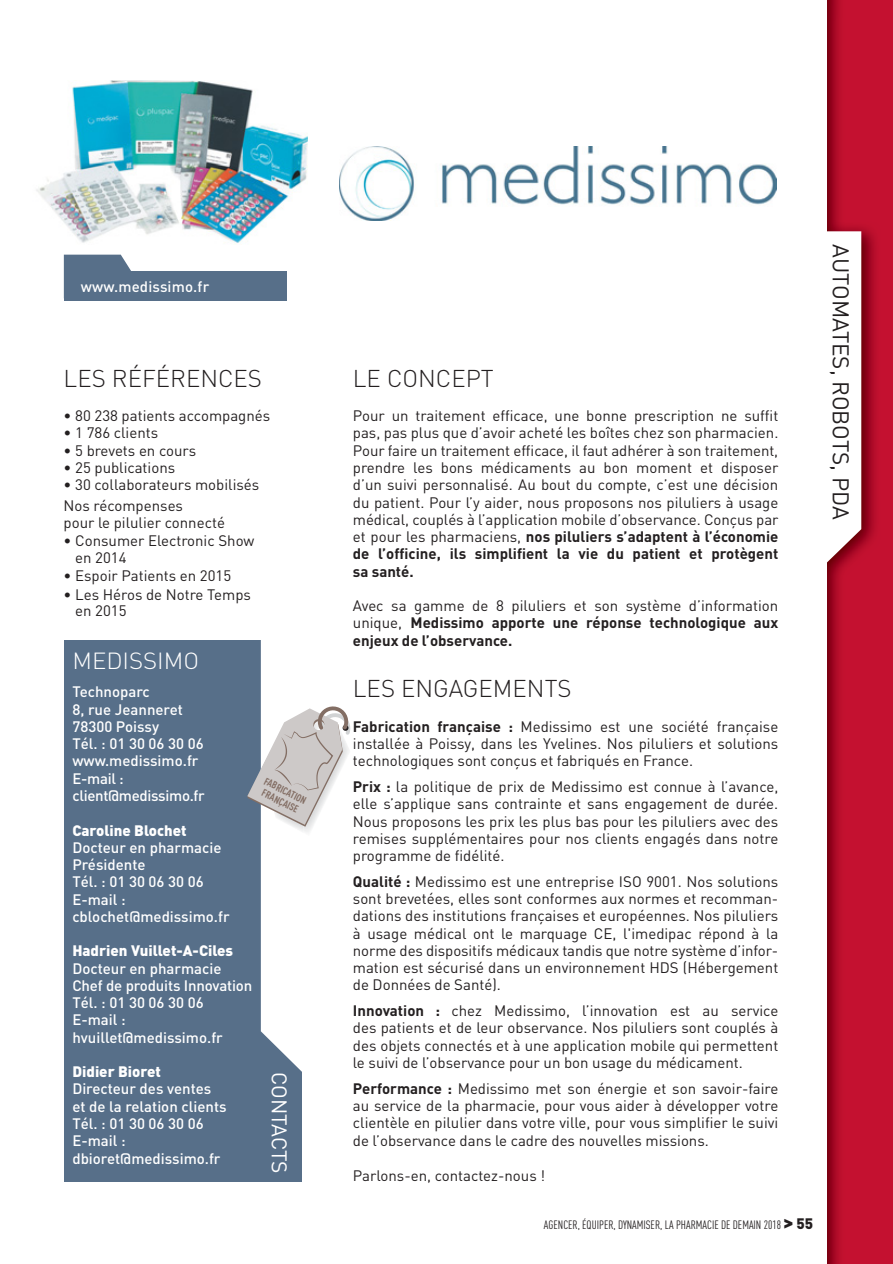
<style>
.page{position:relative;width:893px;height:1264px;background:#fff}
.page>*{position:absolute;margin:0;border:0;box-sizing:border-box;transform-origin:0 0}
.t1{font:300 24px "DIN";color:#231f20}
.t2{font:300 23.1px "DIN";color:#fff;scale:1.04 1}
.t3{font:22.5px "DIN";color:#231f20}
.t4{font:21px "DIN";color:#fff}
.t5{font:15px/17.2px "DIN";color:#231f20;text-align:justify}
.t6{font:500 15px/17.2px "DIN";color:#fff}
.t7{font:700 15px/17.2px "DIN";color:#231f20;text-align:justify}
.t8{font:900 15px "DIN";color:#fff}
.t9{font:12px "DIN Cond";color:#231f20}
.t10{font:700 10.2px/11.6px "DIN Cond";color:#836e64;text-align:center}
.s1{font-weight:700}
.s2{font-weight:400}
.s3{font-family:"DIN";font-weight:900;font-size:18px}
.s4{font-family:"DIN";font-weight:900;font-size:15px}
</style>
<div class="page">
<div style="left:820px;top:0;width:72px;height:1263px;background:#c41130"></div>
<img style="left:861px;top:227px;width:15px;height:323px">
<svg style="left:826px;top:0;width:35px;height:1263px"></svg>
<div style="left:785px;top:0;width:41px;height:1263px;background:#fff"></div>
<div style="left:64px;top:640px;width:200px;height:541px;background:#576f89"></div>
<div style="left:259px;top:1022px;width:42px;height:159px;background:#576f89"></div>
<img style="left:36px;top:81px;width:272px;height:162px">
<svg style="left:64px;top:254px;width:67px;height:17px"></svg>
<div style="left:64px;top:271px;width:222px;height:29px;background:#576f89"></div>
<svg style="left:247px;top:640px;width:103px;height:434px"></svg>
<img style="left:340px;top:146px;width:436px;height:74px">
<p class="t6" style="left:81px;top:278px;width:130px">www.medissimo.fr</p>
<h1 class="t1" style="left:64px;top:369px;width:200px">LES RÉFÉRENCES</h1>
<p class="t5" style="left:64px;top:409px;width:208px">• 80 238 patients accompagnés</p>
<p class="t5" style="left:64px;top:426px;width:96px">• 1 786 clients</p>
<p class="t5" style="left:64px;top:443px;width:134px">• 5 brevets en cours</p>
<p class="t5" style="left:64px;top:460px;width:113px">• 25 publications</p>
<p class="t5" style="left:64px;top:476px;width:197px;line-height:20.7px">• 30 collaborateurs mobilisés<br>Nos récompenses</p>
<p class="t5" style="left:64px;top:515px;width:163px">pour le pilulier connecté</p>
<p class="t5" style="left:75px;top:534px;width:181px;line-height:16.5px;text-indent:-12px">• Consumer Electronic Show en 2014</p>
<p class="t5" style="left:64px;top:569px;width:169px">• Espoir Patients en 2015</p>
<p class="t5" style="left:75px;top:588px;width:177px;line-height:16.5px;text-indent:-12px">• Les Héros de Notre Temps en 2015</p>
<h2 class="t2" style="left:72px;top:652px;width:123px">MEDISSIMO</h2>
<p class="t6" style="left:72px;top:683px;width:134px">Technoparc<br>8, rue Jeanneret<br>78300 Poissy<br>Tél. : 01 30 06 30 06 www.medissimo.fr<br>E-mail : client@medissimo.fr</p>
<p class="t8" style="left:72px;top:821px;width:116px">Caroline Blochet</p>
<p class="t6" style="left:72px;top:838px;width:159px">Docteur en pharmacie<br>Présidente<br>Tél. : 01 30 06 30 06<br>E-mail : cblochet@medissimo.fr</p>
<p class="t8" style="left:72px;top:942px;width:162px">Hadrien Vuillet-A-Ciles</p>
<p class="t6" style="left:72px;top:959px;width:181px">Docteur en pharmacie<br>Chef de produits Innovation<br>Tél. : 01 30 06 30 06<br>E-mail : hvuillet@medissimo.fr</p>
<p class="t8" style="left:72px;top:1062px;width:90px">Didier Bioret</p>
<p class="t6" style="left:72px;top:1080px;width:156px">Directeur des ventes et de la relation clients<br>Tél. : 01 30 06 30 06<br>E-mail : dbioret@medissimo.fr</p>
<h3 class="t4" style="left:286px;top:1071px;width:104px;rotate:90deg">CONTACTS</h3>
<p class="t10" style="left:267px;top:775px;width:47px;rotate:27deg">FABRICATION<br>FRANÇAISE</p>
<h1 class="t1" style="left:353px;top:369px;width:142px">LE CONCEPT</h1>
<p class="t5" style="left:353px;top:409px;width:427px">Pour un traitement efficace, une bonne prescription ne suffit pas, pas plus que d’avoir acheté les boîtes chez son pharmacien.<br>Pour faire un traitement efficace, il faut adhérer à son traitement, prendre les bons médicaments au bon moment et disposer d’un suivi personnalisé. Au bout du compte, c’est une décision du patient. Pour l’y aider, nous proposons nos piluliers à usage médical, couplés à l’application mobile d’observance. Conçus par et pour les pharmaciens, <span class="s1">nos piluliers s’adaptent à l’économie de l’officine, ils simplifient la vie du patient et protègent sa santé.</span></p>
<p class="t7" style="left:353px;top:598px;width:427px"><span class="s2">Avec sa gamme de 8 piluliers et son système d’information unique,</span> Medissimo apporte une réponse technologique aux enjeux de l’observance.</p>
<h1 class="t1" style="left:353px;top:680px;width:220px">LES ENGAGEMENTS</h1>
<p class="t5" style="left:353px;top:719px;width:427px"><span class="s1">Fabrication française :</span> Medissimo est une société française installée à Poissy, dans les Yvelines. Nos piluliers et solutions technologiques sont conçus et fabriqués en France.</p>
<p class="t5" style="left:353px;top:779px;width:427px"><span class="s1">Prix :</span> la politique de prix de Medissimo est connue à l’avance, elle s’applique sans contrainte et sans engagement de durée.<br>Nous proposons les prix les plus bas pour les piluliers avec des remises supplémentaires pour nos clients engagés dans notre programme de fidélité.</p>
<p class="t5" style="left:353px;top:874px;width:427px"><span class="s1">Qualité :</span> Medissimo est une entreprise ISO 9001. Nos solutions sont brevetées, elles sont conformes aux normes et recomman&shy;dations des institutions françaises et européennes. Nos piluliers à usage médical ont le marquage CE, l'imedipac répond à la norme des dispositifs médicaux tandis que notre système d’infor&shy;mation est sécurisé dans un environnement HDS (Hébergement de Données de Santé).</p>
<p class="t5" style="left:353px;top:1003px;width:427px"><span class="s1">Innovation :</span> chez Medissimo, l’innovation est au service des patients et de leur observance. Nos piluliers sont couplés à des objets connectés et à une application mobile qui permettent le suivi de l’observance pour un bon usage du médicament.</p>
<p class="t5" style="left:353px;top:1081px;width:427px"><span class="s1">Performance :</span> Medissimo met son énergie et son savoir-faire au service de la pharmacie, pour vous aider à développer votre clientèle en pilulier dans votre ville, pour vous simplifier le suivi de l’observance dans le cadre des nouvelles missions.</p>
<p class="t5" style="left:353px;top:1168px;width:194px">Parlons-en, contactez-nous !</p>
<p class="t9" style="left:544px;top:1219px;width:270px">AGENCER, ÉQUIPER, DYNAMISER, LA PHARMACIE DE DEMAIN 2018 <span class="s3">&gt;</span> <span class="s4">55</span></p>
<h3 class="t3" style="left:848px;top:244px;width:277px;rotate:90deg">AUTOMATES, ROBOTS, PDA</h3>
</div>
